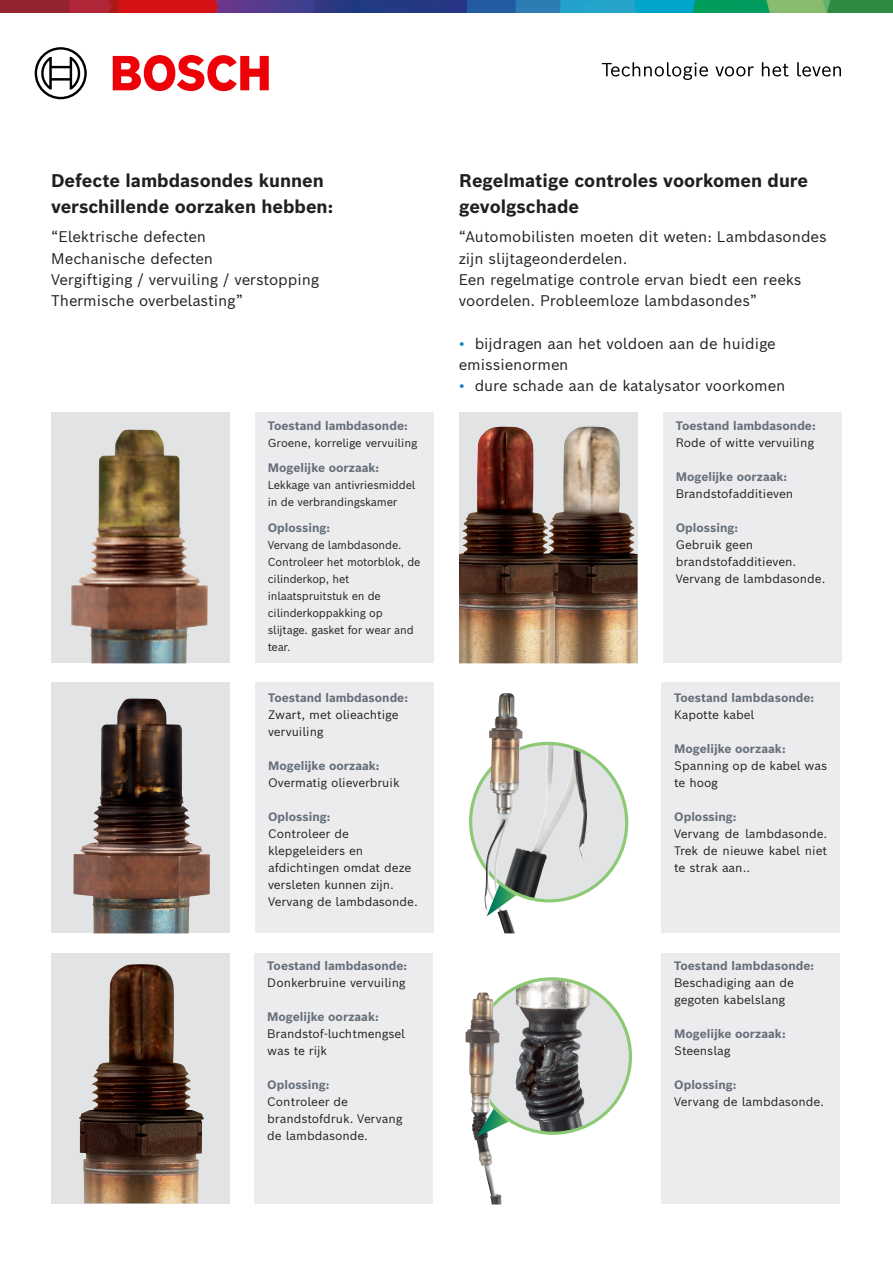
<style>
.page{position:relative;width:893px;height:1263px;background:#fff}
.page>*{position:absolute;margin:0;border:0;box-sizing:border-box;transform-origin:0 0}
.Copy_Large{font:700 18px/25.5px "Bosch Sans";color:#231f20}
.Copy_Medium{font:15px/21.2px "Bosch Sans";letter-spacing:-.005em;color:#231f20}
.Copy_Small{font:12px/17px "Bosch Sans";color:#231f20}
.Copy_Small-2{font:700 12px "Bosch Sans";color:#666f7a}
.Copy_Small-3{font:11.25px/17px "Bosch Sans";letter-spacing:-.01em;color:#231f20}
.s1{color:#0d7dc2}
.s2{font-weight:700;color:#666f7a}
</style>
<div class="page">
<div style="left:255px;top:412px;width:179px;height:251px;background:#ececee"></div>
<div style="left:663px;top:412px;width:179px;height:251px;background:#ececee"></div>
<div style="left:255px;top:682px;width:179px;height:251px;background:#ececee"></div>
<div style="left:254px;top:952px;width:179px;height:251px;background:#ececee"></div>
<div style="left:661px;top:682px;width:179px;height:251px;background:#ececee"></div>
<div style="left:661px;top:952px;width:179px;height:251px;background:#ececee"></div>
<div style="left:51px;top:412px;width:179px;height:251px;background:#e1e3e4"></div>
<img style="left:71px;top:432px;width:137px;height:231px">
<div style="left:51px;top:682px;width:179px;height:251px;background:#e1e3e4"></div>
<img style="left:73px;top:701px;width:137px;height:232px">
<div style="left:51px;top:952px;width:179px;height:251px;background:#e1e3e4"></div>
<img style="left:79px;top:965px;width:125px;height:238px">
<img style="left:459px;top:412px;width:179px;height:251px">
<img style="left:533px;top:427px;width:46px;height:126px">
<div style="left:470px;top:743px;width:157px;height:158px;background:#e1e3e4;border-radius:50%"></div>
<img style="left:504px;top:743px;width:83px;height:156px">
<div style="left:469px;top:742px;width:159px;height:161px;border:3px solid #8cc974;border-radius:50%"></div>
<img style="left:484px;top:693px;width:19px;height:221px">
<svg style="left:487px;top:885px;width:29px;height:31px"></svg>
<svg style="left:474px;top:979px;width:157px;height:154px;background:#cfd2cd"></svg>
<img style="left:515px;top:979px;width:76px;height:154px">
<img style="left:466px;top:992px;width:15px;height:169px">
<svg style="left:476px;top:1108px;width:33px;height:29px"></svg>
<img style="left:0;top:0;width:893px;height:13px">
<svg style="left:602px;top:62px;width:106px;height:18px"></svg>
<svg style="left:715px;top:66px;width:39px;height:10px"></svg>
<svg style="left:762px;top:62px;width:27px;height:14px"></svg>
<svg style="left:797px;top:62px;width:44px;height:14px"></svg>
<svg style="left:113px;top:55px;width:156px;height:36px"></svg>
<svg style="left:35px;top:47px;width:52px;height:52px"></svg>
<p class="Copy_Large" style="left:51px;top:168px;width:284px">Defecte lambdasondes kunnen verschillende oorzaken hebben:</p>
<p class="Copy_Large" style="left:459px;top:168px;width:350px">Regelmatige controles voorkomen dure gevolgschade</p>
<p class="Copy_Medium" style="left:51px;top:225px;width:270px">“Elektrische defecten<br>Mechanische defecten<br>Vergiftiging / vervuiling / verstopping<br>Thermische overbelasting”</p>
<p class="Copy_Medium" style="left:459px;top:225px;width:370px">“Automobilisten moeten dit weten: Lambdasondes zijn slijtageonderdelen.<br>Een regelmatige controle ervan biedt een reeks voordelen. Probleemloze lambdasondes”</p>
<p class="Copy_Medium" style="left:459px;top:331px;width:319px"><span class="s1">•</span> bijdragen aan het voldoen aan de huidige emissienormen</p>
<p class="Copy_Medium" style="left:459px;top:374px;width:328px"><span class="s1">•</span> dure schade aan de katalysator voorkomen</p>
<p class="Copy_Small-2" style="left:268px;top:418px;width:141px">Toestand lambdasonde:</p>
<p class="Copy_Small-3" style="left:268px;top:433px;width:151px">Groene, korrelige vervuiling</p>
<p class="Copy_Small-2" style="left:268px;top:460px;width:113px">Mogelijke oorzaak:</p>
<p class="Copy_Small-3" style="left:268px;top:475px;width:149px">Lekkage van antivriesmiddel in de verbrandingskamer</p>
<p class="Copy_Small-2" style="left:268px;top:520px;width:64px">Oplossing:</p>
<p class="Copy_Small-3" style="left:268px;top:535px;width:154px">Vervang de lambdasonde.<br>Controleer het motorblok, de cilinderkop, het inlaatspruitstuk en de cilinderkoppakking op slijtage. gasket for wear and tear.</p>
<p class="Copy_Small" style="left:268px;top:688px;width:141px"><span class="s2">Toestand lambdasonde:<br></span>Zwart, met olieachtige vervuiling</p>
<p class="Copy_Small-2" style="left:268px;top:758px;width:113px">Mogelijke oorzaak:</p>
<p class="Copy_Small" style="left:268px;top:773px;width:133px">Overmatig olieverbruik</p>
<p class="Copy_Small-2" style="left:268px;top:809px;width:64px">Oplossing:</p>
<p class="Copy_Small" style="left:268px;top:824px;width:151px">Controleer de klepgeleiders en afdichtingen omdat deze versleten kunnen zijn.<br>Vervang de lambdasonde.</p>
<p class="Copy_Small" style="left:267px;top:956px;width:141px"><span class="s2">Toestand lambdasonde:<br></span>Donkerbruine vervuiling</p>
<p class="Copy_Small-2" style="left:267px;top:1009px;width:113px">Mogelijke oorzaak:</p>
<p class="Copy_Small" style="left:267px;top:1024px;width:139px">Brandstof-luchtmengsel was te rijk</p>
<p class="Copy_Small-2" style="left:267px;top:1077px;width:64px">Oplossing:</p>
<p class="Copy_Small" style="left:267px;top:1092px;width:137px">Controleer de brandstofdruk. Vervang de lambdasonde.</p>
<p class="Copy_Small" style="left:676px;top:416px;width:141px"><span class="s2">Toestand lambdasonde:<br></span>Rode of witte vervuiling</p>
<p class="Copy_Small-2" style="left:676px;top:469px;width:113px">Mogelijke oorzaak:</p>
<p class="Copy_Small" style="left:676px;top:484px;width:119px">Brandstofadditieven</p>
<p class="Copy_Small-2" style="left:676px;top:520px;width:64px">Oplossing:</p>
<p class="Copy_Small" style="left:676px;top:535px;width:151px">Gebruik geen brandstofadditieven.<br>Vervang de lambdasonde.</p>
<p class="Copy_Small-2" style="left:674px;top:690px;width:141px">Toestand lambdasonde:</p>
<p class="Copy_Small" style="left:674px;top:705px;width:82px">Kapotte kabel</p>
<p class="Copy_Small-2" style="left:674px;top:741px;width:113px">Mogelijke oorzaak:</p>
<p class="Copy_Small" style="left:674px;top:756px;width:155px">Spanning op de kabel was te hoog</p>
<p class="Copy_Small-2" style="left:674px;top:809px;width:64px">Oplossing:</p>
<p class="Copy_Small" style="left:674px;top:824px;width:155px;text-align:justify">Vervang de lambdasonde.<br>Trek de nieuwe kabel niet te strak aan..</p>
<p class="Copy_Small" style="left:674px;top:956px;width:141px"><span class="s2">Toestand lambdasonde:<br></span>Beschadiging aan de gegoten kabelslang</p>
<p class="Copy_Small-2" style="left:674px;top:1026px;width:113px">Mogelijke oorzaak:</p>
<p class="Copy_Small" style="left:674px;top:1041px;width:58px">Steenslag</p>
<p class="Copy_Small-2" style="left:674px;top:1077px;width:64px">Oplossing:</p>
<p class="Copy_Small" style="left:674px;top:1092px;width:151px">Vervang de lambdasonde.</p>
</div>
